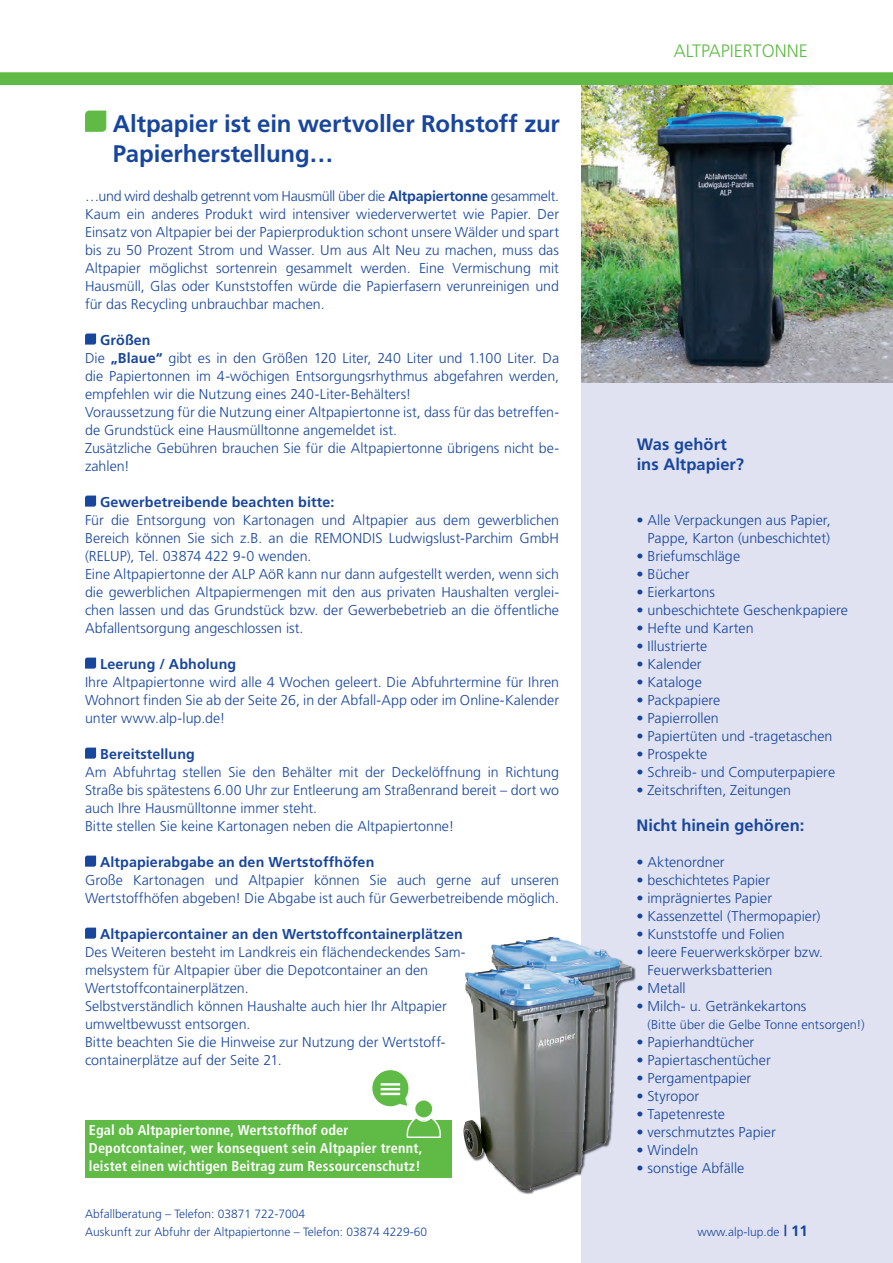
<style>
.page{position:relative;width:893px;height:1263px;background:#fff}
.page>*{position:absolute;margin:0;border:0;box-sizing:border-box;transform-origin:0 0}
.t1{font:700 24px/30px "Frutiger";letter-spacing:-.005em;color:#18469d}
.t2{font:300 18px "Frutiger";color:#60bb46}
.t3{font:700 16.5px/19.8px "Frutiger";color:#18469d}
.t4{font:300 14.25px/18px "Frutiger";color:#18469d}
.t5{font:700 14.25px "Frutiger";letter-spacing:.01em;color:#18469d}
.t6{font:700 condensed 14.25px/18px "Frutiger";letter-spacing:.01em;color:#fff}
.t7{font:300 12.75px "Frutiger";letter-spacing:.005em;color:#18469d}
.t8{font:300 12px/18px "Frutiger";color:#18469d}
.s1{font-weight:700}
.s2{font-weight:700;font-size:15px}
</style>
<div class="page">
<div style="left:0;top:72px;width:893px;height:13px;background:#60bb46"></div>
<div style="left:581px;top:85px;width:312px;height:1178px;background:#e0e2f1"></div>
<svg style="left:85px;top:333px;width:11px;height:12px"></svg>
<svg style="left:85px;top:495px;width:11px;height:12px"></svg>
<svg style="left:85px;top:657px;width:11px;height:12px"></svg>
<svg style="left:85px;top:747px;width:11px;height:12px"></svg>
<svg style="left:85px;top:855px;width:11px;height:12px"></svg>
<svg style="left:85px;top:927px;width:11px;height:12px"></svg>
<svg style="left:85px;top:111px;width:21px;height:21px"></svg>
<img style="left:581px;top:85px;width:312px;height:298px">
<img style="left:559px;top:938px;width:21px;height:7px">
<img style="left:581px;top:945px;width:55px;height:196px">
<img style="left:491px;top:944px;width:57px;height:22px">
<img style="left:498px;top:938px;width:50px;height:7px">
<img style="left:517px;top:1166px;width:64px;height:28px">
<img style="left:581px;top:1163px;width:4px;height:11px">
<img style="left:540px;top:1163px;width:41px;height:3px">
<img style="left:540px;top:966px;width:70px;height:197px">
<img style="left:463px;top:965px;width:77px;height:225px">
<div style="left:85px;top:1120px;width:367px;height:58px;background:#60bb46"></div>
<svg style="left:372px;top:1070px;width:37px;height:37px"></svg>
<div style="left:415px;top:1100px;width:18px;height:18px;background:#60bb46;border-radius:50%"></div>
<div style="left:414px;top:1099px;width:20px;height:20px;border:1px solid #fff;border-radius:50%"></div>
<svg style="left:406px;top:1117px;width:35px;height:21px"></svg>
<h1 class="t1" style="left:113px;top:108px;width:448px">Altpapier ist ein wertvoller Rohstoff zur<br>Papierherstellung…</h1>
<p class="t4" style="left:85px;top:187px;width:476px;text-align:justify">…und wird deshalb getrennt vom Hausmüll über die <span class="s1">Altpapiertonne</span> gesammelt.<br>Kaum ein anderes Produkt wird intensiver wiederverwertet wie Papier. Der Einsatz von Altpapier bei der Papierproduktion schont unsere Wälder und spart bis zu 50 Prozent Strom und Wasser. Um aus Alt Neu zu machen, muss das Altpapier möglichst sortenrein gesammelt werden. Eine Vermischung mit Hausmüll, Glas oder Kunststoffen würde die Papierfasern verunreinigen und für das Recycling unbrauchbar machen.</p>
<p class="t4" style="left:85px;top:331px;width:476px;text-indent:15px"><span class="s1">Größen<br></span>Die <span class="s1">„Blaue“</span> gibt es in den Größen 120 Liter, 240 Liter und 1.100 Liter. Da die Papiertonnen im 4-wöchigen Entsorgungsrhythmus abgefahren werden, empfehlen wir die Nutzung eines 240-Liter-Behälters!<br>Voraussetzung für die Nutzung einer Altpapiertonne ist, dass für das betreffen&shy;de Grundstück eine Hausmülltonne angemeldet ist.<br>Zusätzliche Gebühren brauchen Sie für die Altpapiertonne übrigens nicht be&shy;zahlen!</p>
<p class="t5" style="left:100px;top:493px;width:236px">Gewerbetreibende beachten bitte:</p>
<p class="t4" style="left:85px;top:511px;width:476px">Für die Entsorgung von Kartonagen und Altpapier aus dem gewerblichen Bereich können Sie sich z.B. an die REMONDIS Ludwigslust-Parchim GmbH (RELUP), Tel. 03874 422 9-0 wenden.<br>Eine Altpapiertonne der ALP AöR kann nur dann aufgestellt werden, wenn sich die gewerblichen Altpapiermengen mit den aus privaten Haushalten verglei&shy;chen lassen und das Grundstück bzw. der Gewerbebetrieb an die öffentliche Abfallentsorgung angeschlossen ist.</p>
<p class="t5" style="left:100px;top:655px;width:138px">Leerung / Abholung</p>
<p class="t4" style="left:85px;top:673px;width:476px;text-align:justify">Ihre Altpapiertonne wird alle 4 Wochen geleert. Die Abfuhrtermine für Ihren Wohnort finden Sie ab der Seite 26, in der Abfall-App oder im Online-Kalender unter www.alp-lup.de!</p>
<p class="t5" style="left:100px;top:745px;width:96px">Bereitstellung</p>
<p class="t4" style="left:85px;top:763px;width:475px">Am Abfuhrtag stellen Sie den Behälter mit der Deckelöffnung in Richtung Straße bis spätestens 6.00 Uhr zur Entleerung am Straßenrand bereit – dort wo auch Ihre Hausmülltonne immer steht.<br>Bitte stellen Sie keine Kartonagen neben die Altpapiertonne!</p>
<p class="t5" style="left:100px;top:853px;width:276px">Altpapierabgabe an den Wertstoffhöfen</p>
<p class="t4" style="left:85px;top:871px;width:476px">Große Kartonagen und Altpapier können Sie auch gerne auf unseren<br>Wertstoffhöfen abgeben! Die Abgabe ist auch für Gewerbetreibende möglich.</p>
<p class="t5" style="left:100px;top:925px;width:364px">Altpapiercontainer an den Wertstoffcontainerplätzen</p>
<p class="t4" style="left:85px;top:943px;width:382px">Des Weiteren besteht im Landkreis ein flächendeckendes Sam&shy;melsystem für Altpapier über die Depotcontainer an den Wertstoffcontainerplätzen.<br>Selbstverständlich können Haushalte auch hier Ihr Altpapier umweltbewusst entsorgen.<br>Bitte beachten Sie die Hinweise zur Nutzung der Wertstoff&shy;containerplätze auf der Seite 21.</p>
<p class="t6" style="left:89px;top:1121px;width:335px">Egal ob Altpapiertonne, Wertstoffhof oder<br>Depotcontainer, wer konsequent sein Altpapier trennt, leistet einen wichtigen Beitrag zum Ressourcenschutz!</p>
<p class="t8" style="left:85px;top:1205px;width:344px">Abfallberatung – Telefon: 03871 722-7004<br>Auskunft zur Abfuhr der Altpapiertonne – Telefon: 03874 4229-60</p>
<p class="t2" style="left:674px;top:40px;width:136px">ALTPAPIERTONNE</p>
<p class="t3" style="left:637px;top:434px;width:109px">Was gehört ins Altpapier?</p>
<p class="t4" style="left:636px;top:511px;width:196px;text-align:right">• Alle Verpackungen aus Papier,<br>Pappe, Karton (unbeschichtet)</p>
<p class="t4" style="left:636px;top:547px;width:105px">• Briefumschläge</p>
<p class="t4" style="left:636px;top:565px;width:55px">• Bücher</p>
<p class="t4" style="left:636px;top:583px;width:80px">• Eierkartons</p>
<p class="t4" style="left:636px;top:601px;width:213px">• unbeschichtete Geschenkpapiere</p>
<p class="t4" style="left:636px;top:619px;width:119px">• Hefte und Karten</p>
<p class="t4" style="left:636px;top:637px;width:72px">• Illustrierte</p>
<p class="t4" style="left:636px;top:655px;width:67px">• Kalender</p>
<p class="t4" style="left:636px;top:673px;width:67px">• Kataloge</p>
<p class="t4" style="left:636px;top:691px;width:85px">• Packpapiere</p>
<p class="t4" style="left:636px;top:709px;width:84px">• Papierrollen</p>
<p class="t4" style="left:636px;top:727px;width:198px">• Papiertüten und -tragetaschen</p>
<p class="t4" style="left:636px;top:745px;width:72px">• Prospekte</p>
<p class="t4" style="left:636px;top:763px;width:200px">• Schreib- und Computerpapiere</p>
<p class="t4" style="left:636px;top:781px;width:156px">• Zeitschriften, Zeitungen</p>
<p class="t3" style="left:636px;top:815px;width:169px">Nicht hinein gehören:</p>
<p class="t4" style="left:636px;top:853px;width:90px">• Aktenordner</p>
<p class="t4" style="left:636px;top:871px;width:135px">• beschichtetes Papier</p>
<p class="t4" style="left:636px;top:889px;width:137px">• imprägniertes Papier</p>
<p class="t4" style="left:636px;top:907px;width:186px">• Kassenzettel (Thermopapier)</p>
<p class="t4" style="left:636px;top:925px;width:150px">• Kunststoffe und Folien</p>
<p class="t4" style="left:647px;top:943px;width:177px;text-indent:-11px">• leere Feuerwerkskörper bzw.<br>Feuerwerksbatterien</p>
<p class="t4" style="left:636px;top:979px;width:51px">• Metall</p>
<p class="t4" style="left:636px;top:997px;width:172px">• Milch- u. Getränkekartons</p>
<p class="t7" style="left:647px;top:1017px;width:219px">(Bitte über die Gelbe Tonne entsorgen!)</p>
<p class="t4" style="left:636px;top:1033px;width:119px">• Papierhandtücher</p>
<p class="t4" style="left:636px;top:1051px;width:136px">• Papiertaschentücher</p>
<p class="t4" style="left:636px;top:1069px;width:116px">• Pergamentpapier</p>
<p class="t4" style="left:636px;top:1087px;width:64px">• Styropor</p>
<p class="t4" style="left:636px;top:1105px;width:90px">• Tapetenreste</p>
<p class="t4" style="left:636px;top:1123px;width:141px">• verschmutztes Papier</p>
<p class="t4" style="left:636px;top:1141px;width:63px">• Windeln</p>
<p class="t4" style="left:636px;top:1159px;width:109px">• sonstige Abfälle</p>
<p class="t8" style="left:697px;top:1223px;width:112px">www.alp-lup.de <span class="s2">| 11</span></p>
</div>
